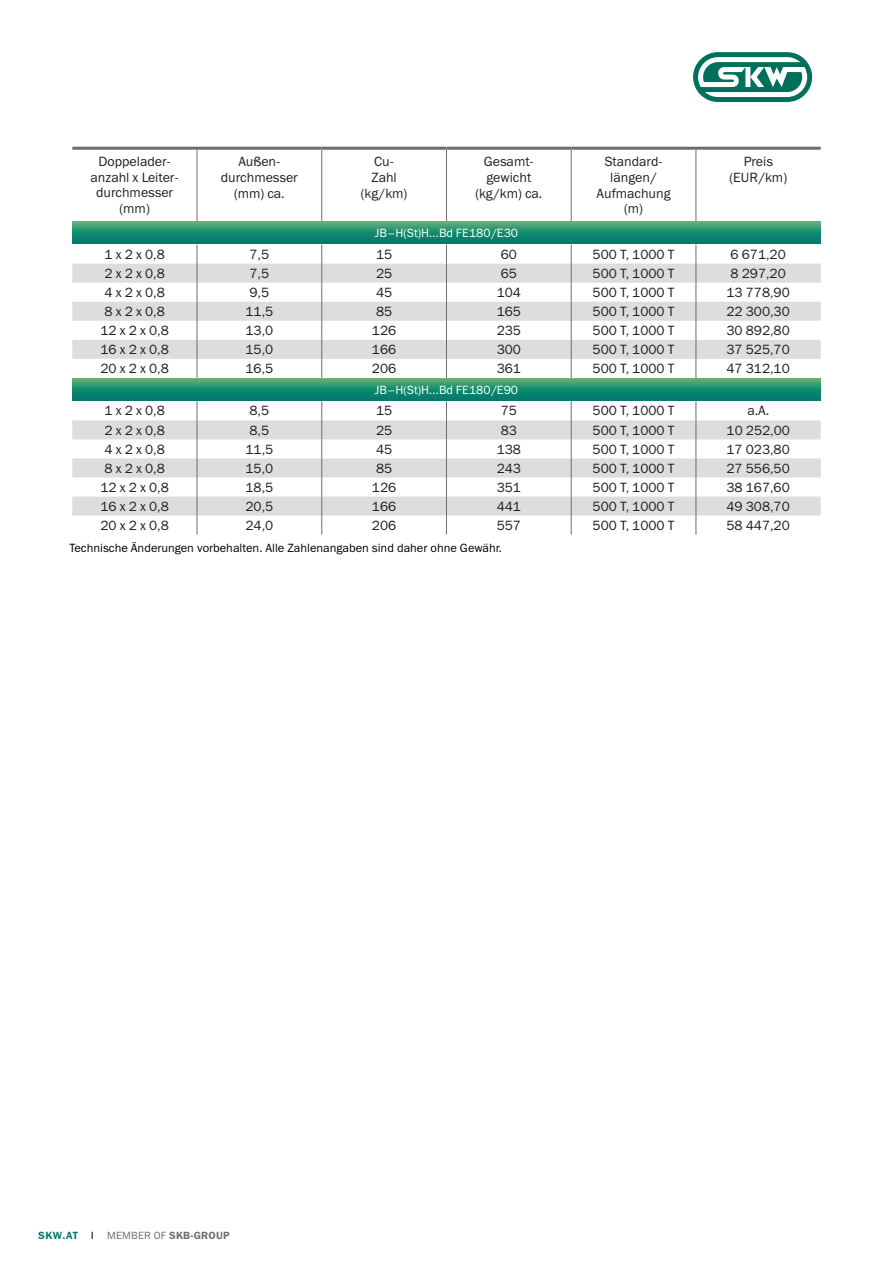
<style>
.page{position:relative;width:893px;height:1263px;background:#fff}
.page>*{position:absolute;margin:0;border:0;box-sizing:border-box;transform-origin:0 0}
.table_text{font:13.5px "Franklin Gothic Book ITC";color:#231f20}
.table_header{font:13.5px/15.8px "Franklin Gothic Book ITC";color:#231f20;text-align:center}
.t1{font:12px "Franklin Gothic Book ITC";color:#000}
.t2{font:12px "Franklin Gothic Book ITC";color:#fff}
.t3{font:10.5px "Franklin Gothic Demi ITC";letter-spacing:.02em;color:#6c6d70}
.s1{color:#017a6a}
.s2{color:#231f20}
.s3{font-family:"Franklin Gothic Book ITC"}
</style>
<div class="page">
<svg style="left:73px;top:245px;width:747px;height:133px"></svg>
<svg style="left:72px;top:264px;width:749px;height:95px;fill:#dcdddf"></svg>
<hr style="left:197px;top:150px;width:1px;height:72px;background:#6c6d70">
<hr style="left:321px;top:150px;width:1px;height:72px;background:#6c6d70">
<hr style="left:446px;top:150px;width:1px;height:72px;background:#6c6d70">
<hr style="left:571px;top:150px;width:1px;height:72px;background:#6c6d70">
<hr style="left:696px;top:150px;width:1px;height:72px;background:#6c6d70">
<svg style="left:197px;top:245px;width:1px;height:133px"></svg>
<svg style="left:321px;top:245px;width:1px;height:133px"></svg>
<svg style="left:446px;top:245px;width:1px;height:133px"></svg>
<svg style="left:571px;top:245px;width:1px;height:133px"></svg>
<svg style="left:696px;top:245px;width:1px;height:133px"></svg>
<hr style="left:72px;top:147px;width:125px;height:3px;background:#6c6d70">
<hr style="left:197px;top:147px;width:125px;height:3px;background:#6c6d70">
<hr style="left:322px;top:147px;width:124px;height:3px;background:#6c6d70">
<hr style="left:446px;top:147px;width:125px;height:3px;background:#6c6d70">
<hr style="left:571px;top:147px;width:125px;height:3px;background:#6c6d70">
<hr style="left:696px;top:147px;width:125px;height:3px;background:#6c6d70">
<svg style="left:72px;top:222px;width:749px;height:22px;background:#208f6f"></svg>
<svg style="left:72px;top:420px;width:749px;height:96px;fill:#dcdddf"></svg>
<svg style="left:197px;top:401px;width:1px;height:134px"></svg>
<svg style="left:321px;top:401px;width:1px;height:134px"></svg>
<svg style="left:446px;top:401px;width:1px;height:134px"></svg>
<svg style="left:571px;top:401px;width:1px;height:134px"></svg>
<svg style="left:696px;top:401px;width:1px;height:134px"></svg>
<svg style="left:72px;top:378px;width:749px;height:23px;background:#218f6f"></svg>
<svg style="left:693px;top:52px;width:119px;height:50px"></svg>
<p class="table_header" style="left:98px;top:153px;width:74px">Doppelader-</p>
<p class="table_header" style="left:91px;top:169px;width:90px">anzahl x Leiter-</p>
<p class="table_header" style="left:96px;top:185px;width:79px">durchmesser (mm)</p>
<p class="table_header" style="left:238px;top:153px;width:44px">Außen-</p>
<p class="table_header" style="left:221px;top:169px;width:79px">durchmesser</p>
<p class="table_header" style="left:234px;top:185px;width:52px">(mm) ca.</p>
<p class="table_header" style="left:374px;top:153px;width:21px">Cu-</p>
<p class="table_header" style="left:371px;top:169px;width:27px">Zahl</p>
<p class="table_header" style="left:361px;top:185px;width:48px">(kg/km)</p>
<p class="table_header" style="left:484px;top:153px;width:52px">Gesamt-</p>
<p class="table_header" style="left:486px;top:169px;width:46px">gewicht</p>
<p class="table_header" style="left:475px;top:185px;width:69px">(kg/km) ca.</p>
<p class="t2" style="left:375px;top:225px;width:145px">JB–H(St)H...Bd FE180/E30</p>
<p class="table_header" style="left:604px;top:153px;width:60px">Standard-</p>
<p class="table_header" style="left:610px;top:169px;width:48px">längen/</p>
<p class="table_header" style="left:597px;top:185px;width:75px">Aufmachung</p>
<p class="table_header" style="left:624px;top:201px;width:20px">(m)</p>
<p class="table_header" style="left:744px;top:153px;width:31px">Preis</p>
<p class="table_header" style="left:729px;top:169px;width:59px">(EUR/km)</p>
<p class="table_text" style="left:105px;top:245px;width:62px">1 x 2 x 0,8</p>
<p class="table_text" style="left:250px;top:245px;width:21px">7,5</p>
<p class="table_text" style="left:376px;top:245px;width:18px">15</p>
<p class="table_text" style="left:501px;top:245px;width:18px">60</p>
<p class="table_text" style="left:593px;top:245px;width:83px">500 T, 1000 T</p>
<p class="table_text" style="left:730px;top:245px;width:57px">6 671,20</p>
<p class="table_text" style="left:105px;top:264px;width:62px">2 x 2 x 0,8</p>
<p class="table_text" style="left:250px;top:264px;width:21px">7,5</p>
<p class="table_text" style="left:376px;top:264px;width:18px">25</p>
<p class="table_text" style="left:501px;top:264px;width:18px">65</p>
<p class="table_text" style="left:593px;top:264px;width:83px">500 T, 1000 T</p>
<p class="table_text" style="left:730px;top:264px;width:57px">8 297,20</p>
<p class="table_text" style="left:105px;top:283px;width:62px">4 x 2 x 0,8</p>
<p class="table_text" style="left:250px;top:283px;width:21px">9,5</p>
<p class="table_text" style="left:376px;top:283px;width:18px">45</p>
<p class="table_text" style="left:497px;top:283px;width:26px">104</p>
<p class="table_text" style="left:593px;top:283px;width:83px">500 T, 1000 T</p>
<p class="table_text" style="left:726px;top:283px;width:65px">13 778,90</p>
<p class="table_text" style="left:105px;top:302px;width:62px">8 x 2 x 0,8</p>
<p class="table_text" style="left:245px;top:302px;width:29px">11,5</p>
<p class="table_text" style="left:376px;top:302px;width:18px">85</p>
<p class="table_text" style="left:497px;top:302px;width:26px">165</p>
<p class="table_text" style="left:593px;top:302px;width:83px">500 T, 1000 T</p>
<p class="table_text" style="left:726px;top:302px;width:65px">22 300,30</p>
<p class="table_text" style="left:100px;top:322px;width:70px">12 x 2 x 0,8</p>
<p class="table_text" style="left:245px;top:322px;width:29px">13,0</p>
<p class="table_text" style="left:372px;top:322px;width:26px">126</p>
<p class="table_text" style="left:497px;top:322px;width:26px">235</p>
<p class="table_text" style="left:593px;top:322px;width:83px">500 T, 1000 T</p>
<p class="table_text" style="left:726px;top:322px;width:65px">30 892,80</p>
<p class="table_text" style="left:100px;top:341px;width:70px">16 x 2 x 0,8</p>
<p class="table_text" style="left:245px;top:341px;width:29px">15,0</p>
<p class="table_text" style="left:372px;top:341px;width:26px">166</p>
<p class="table_text" style="left:497px;top:341px;width:26px">300</p>
<p class="table_text" style="left:593px;top:341px;width:83px">500 T, 1000 T</p>
<p class="table_text" style="left:726px;top:341px;width:65px">37 525,70</p>
<p class="table_text" style="left:100px;top:360px;width:70px">20 x 2 x 0,8</p>
<p class="table_text" style="left:245px;top:360px;width:29px">16,5</p>
<p class="table_text" style="left:372px;top:360px;width:26px">206</p>
<p class="table_text" style="left:497px;top:360px;width:26px">361</p>
<p class="table_text" style="left:593px;top:360px;width:83px">500 T, 1000 T</p>
<p class="table_text" style="left:726px;top:360px;width:65px">47 312,10</p>
<p class="t2" style="left:375px;top:382px;width:145px">JB–H(St)H...Bd FE180/E90</p>
<p class="table_text" style="left:105px;top:402px;width:62px">1 x 2 x 0,8</p>
<p class="table_text" style="left:250px;top:402px;width:21px">8,5</p>
<p class="table_text" style="left:376px;top:402px;width:18px">15</p>
<p class="table_text" style="left:501px;top:402px;width:18px">75</p>
<p class="table_text" style="left:593px;top:402px;width:83px">500 T, 1000 T</p>
<p class="table_text" style="left:747px;top:402px;width:23px">a.A.</p>
<p class="table_text" style="left:105px;top:421px;width:62px">2 x 2 x 0,8</p>
<p class="table_text" style="left:250px;top:421px;width:21px">8,5</p>
<p class="table_text" style="left:376px;top:421px;width:18px">25</p>
<p class="table_text" style="left:501px;top:421px;width:18px">83</p>
<p class="table_text" style="left:593px;top:421px;width:83px">500 T, 1000 T</p>
<p class="table_text" style="left:727px;top:421px;width:65px">10 252,00</p>
<p class="table_text" style="left:105px;top:440px;width:62px">4 x 2 x 0,8</p>
<p class="table_text" style="left:245px;top:440px;width:29px">11,5</p>
<p class="table_text" style="left:376px;top:440px;width:18px">45</p>
<p class="table_text" style="left:497px;top:440px;width:26px">138</p>
<p class="table_text" style="left:593px;top:440px;width:83px">500 T, 1000 T</p>
<p class="table_text" style="left:726px;top:440px;width:65px">17 023,80</p>
<p class="table_text" style="left:105px;top:459px;width:62px">8 x 2 x 0,8</p>
<p class="table_text" style="left:245px;top:459px;width:29px">15,0</p>
<p class="table_text" style="left:376px;top:459px;width:18px">85</p>
<p class="table_text" style="left:497px;top:459px;width:26px">243</p>
<p class="table_text" style="left:593px;top:459px;width:83px">500 T, 1000 T</p>
<p class="table_text" style="left:726px;top:459px;width:65px">27 556,50</p>
<p class="table_text" style="left:100px;top:478px;width:70px">12 x 2 x 0,8</p>
<p class="table_text" style="left:245px;top:478px;width:29px">18,5</p>
<p class="table_text" style="left:372px;top:478px;width:26px">126</p>
<p class="table_text" style="left:497px;top:478px;width:26px">351</p>
<p class="table_text" style="left:593px;top:478px;width:83px">500 T, 1000 T</p>
<p class="table_text" style="left:726px;top:478px;width:65px">38 167,60</p>
<p class="table_text" style="left:100px;top:497px;width:70px">16 x 2 x 0,8</p>
<p class="table_text" style="left:245px;top:497px;width:29px">20,5</p>
<p class="table_text" style="left:372px;top:497px;width:26px">166</p>
<p class="table_text" style="left:497px;top:497px;width:26px">441</p>
<p class="table_text" style="left:593px;top:497px;width:83px">500 T, 1000 T</p>
<p class="table_text" style="left:726px;top:497px;width:65px">49 308,70</p>
<p class="table_text" style="left:100px;top:516px;width:70px">20 x 2 x 0,8</p>
<p class="table_text" style="left:245px;top:516px;width:29px">24,0</p>
<p class="table_text" style="left:372px;top:516px;width:26px">206</p>
<p class="table_text" style="left:497px;top:516px;width:26px">557</p>
<p class="table_text" style="left:593px;top:516px;width:83px">500 T, 1000 T</p>
<p class="table_text" style="left:726px;top:516px;width:65px">58 447,20</p>
<p class="t1" style="left:70px;top:540px;width:434px">Technische Änderungen vorbehalten. Alle Zahlenangaben sind daher ohne Gewähr.</p>
<p class="t3" style="left:38px;top:1229px;width:193px"><span class="s1">SKW.AT</span> <span class="s2">|</span> <span class="s3">MEMBER OF</span> SKB-GROUP</p>
</div>
